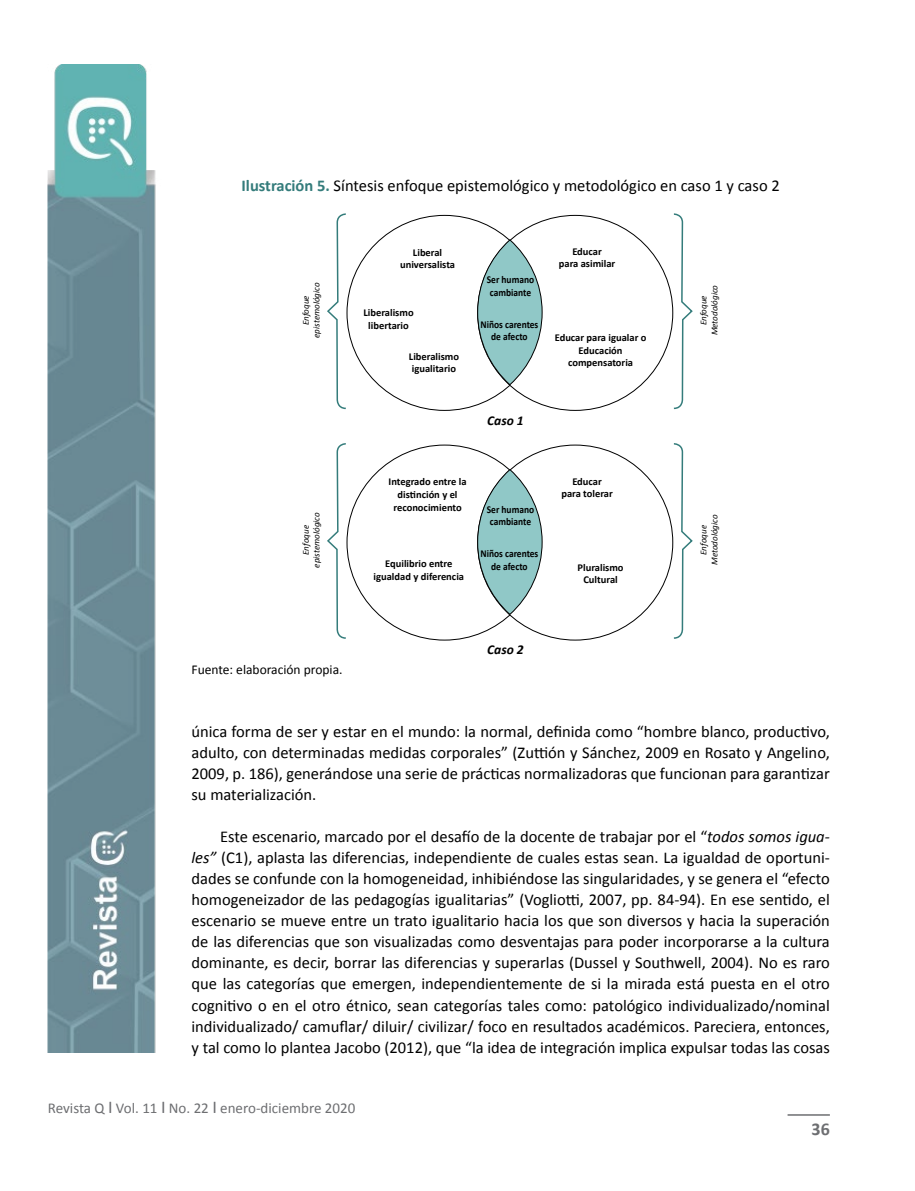
<style>
.page{position:relative;width:915px;height:1191px;background:#fff}
.page>*{position:absolute;margin:0;border:0;box-sizing:border-box;transform-origin:0 0}
.t1{font:700 18px "Calibri";color:#6d6e71}
.t2{font:16.5px/21px "Calibri";color:#000;text-align:justify}
.t3{font:15px "Calibri";color:#6d6e71}
.t4{font:13.5px "Calibri";color:#000}
.t5{font:italic 700 13.5px "Calibri";color:#000}
.t6{font:700 10.5px/12.6px "Calibri";color:#000;text-align:center}
.t7{font:700 10.5px/12.6px "Calibri";color:#000;scale:.9 1}
.t8{font:italic 9px/10.8px "Calibri";color:#000;text-align:center}
.s1{font-weight:700;color:#347c7b}
.s2{font-style:italic}
.s3{font-size:18px}
</style>
<div class="page">
<img style="left:48px;top:65px;width:108px;height:987px">
<hr style="left:787px;top:1114px;width:42px;height:1px;background:#6d6e71">
<svg style="left:477px;top:240px;width:65px;height:145px;background:#94c4c3"></svg>
<svg style="left:477px;top:469px;width:65px;height:145px;background:#94c4c3"></svg>
<svg style="left:327px;top:213px;width:20px;height:426px"></svg>
<svg style="left:672px;top:213px;width:21px;height:426px"></svg>
<p class="t2" style="left:241px;top:175px;width:539px"><span class="s1">Ilustración 5.</span> Síntesis enfoque epistemológico y metodológico en caso 1 y caso 2</p>
<p class="t8" style="left:300px;top:338px;width:57px;rotate:-90deg">Enfoque epistemológico</p>
<p class="t8" style="left:300px;top:567px;width:57px;rotate:-90deg">Enfoque epistemológico</p>
<p class="t6" style="left:400px;top:245px;width:56px">Liberal universalista</p>
<p class="t6" style="left:363px;top:306px;width:52px">Liberalismo libertario</p>
<p class="t6" style="left:409px;top:349px;width:52px;text-align:left">Liberalismo igualitario</p>
<p class="t7" style="left:486px;top:273px;width:54px">Ser humano cambiante</p>
<p class="t7" style="left:480px;top:317px;width:66px;text-align:center">Niños carentes de afecto</p>
<p class="t6" style="left:558px;top:244px;width:58px">Educar<br>para asimilar</p>
<p class="t6" style="left:554px;top:331px;width:93px">Educar para igualar o<br>Educación compensatoria</p>
<p class="t5" style="left:487px;top:412px;width:38px">Caso 1</p>
<p class="t6" style="left:388px;top:475px;width:79px">Integrado entre la distinción y el reconocimiento</p>
<p class="t6" style="left:373px;top:556px;width:92px">Equilibrio entre igualdad y diferencia</p>
<p class="t7" style="left:486px;top:502px;width:54px">Ser humano cambiante</p>
<p class="t7" style="left:480px;top:547px;width:66px;text-align:center">Niños carentes de afecto</p>
<p class="t6" style="left:561px;top:474px;width:53px">Educar para tolerar</p>
<p class="t6" style="left:577px;top:560px;width:48px">Pluralismo<br>Cultural</p>
<p class="t4" style="left:191px;top:660px;width:152px">Fuente: elaboración propia.</p>
<p class="t5" style="left:487px;top:641px;width:38px">Caso 2</p>
<p class="t8" style="left:697px;top:335px;width:52px;rotate:-90deg">Enfoque<br>Metodológico</p>
<p class="t8" style="left:697px;top:565px;width:52px;rotate:-90deg">Enfoque<br>Metodológico</p>
<p class="t2" style="left:191px;top:721px;width:639px">única forma de ser y estar en el mundo: la normal, definida como “hombre blanco, productivo, adulto, con determinadas medidas corporales” (Zuttión y Sánchez, 2009 en Rosato y Angelino, 2009, p. 186), generándose una serie de prácticas normalizadoras que funcionan para garantizar su materialización.</p>
<p class="t2" style="left:191px;top:826px;width:639px;text-indent:28px">Este escenario, marcado por el desafío de la docente de trabajar por el “<span class="s2">todos somos igua&shy;les”</span> (C1), aplasta las diferencias, independiente de cuales estas sean. La igualdad de oportuni&shy;dades se confunde con la homogeneidad, inhibiéndose las singularidades, y se genera el “efecto homogeneizador de las pedagogías igualitarias” (Vogliotti, 2007, pp. 84-94). En ese sentido, el escenario se mueve entre un trato igualitario hacia los que son diversos y hacia la superación de las diferencias que son visualizadas como desventajas para poder incorporarse a la cultura dominante, es decir, borrar las diferencias y superarlas (Dussel y Southwell, 2004). No es raro que las categorías que emergen, independientemente de si la mirada está puesta en el otro cognitivo o en el otro étnico, sean categorías tales como: patológico individualizado/nominal individualizado/ camuflar/ diluir/ civilizar/ foco en resultados académicos. Pareciera, entonces, y tal como lo plantea Jacobo (2012), que “la idea de integración implica expulsar todas las cosas</p>
<p class="t3" style="left:48px;top:1098px;width:309px">Revista Q <span class="s3">I</span> Vol. 11 <span class="s3">I</span> No. 22 <span class="s3">I</span> enero-diciembre 2020</p>
<p class="t1" style="left:811px;top:1118px;width:20px">36</p>
</div>
